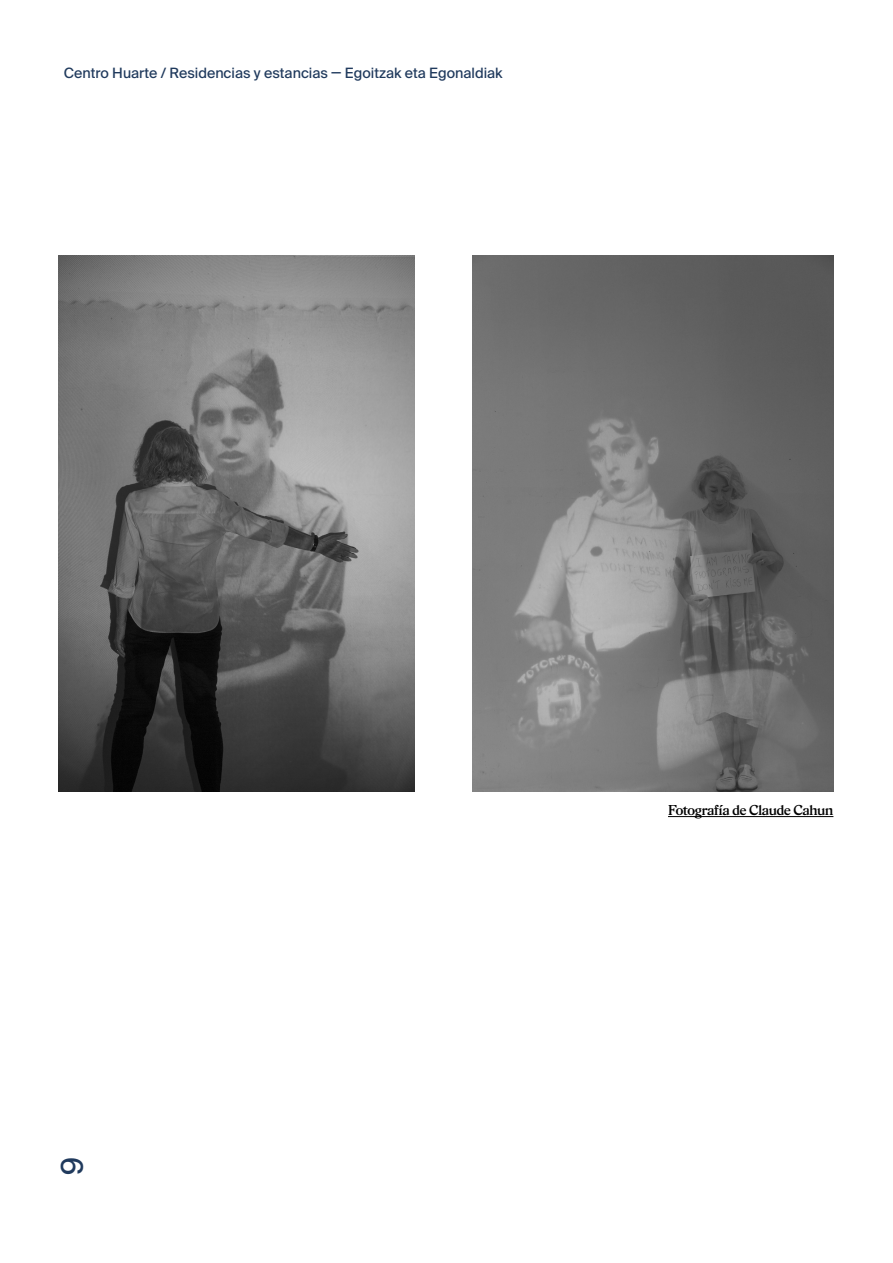
<style>
.page{position:relative;width:893px;height:1263px;background:#fff}
.page>*{position:absolute;margin:0;border:0;box-sizing:border-box;transform-origin:0 0}
.t1{font:30px "Suisse Intl";color:#203a5d}
.t2{font:14.25px "Suisse Intl";color:#203a5d}
.t3{font:14.25px "Gza Seminegra";letter-spacing:-.04em;color:#000}
</style>
<div class="page">
<img style="left:59px;top:255px;width:356px;height:537px">
<img style="left:472px;top:255px;width:361px;height:537px">
<hr style="left:668px;top:816px;width:165px;height:1px;background:#000">
<p class="t2" style="left:64px;top:65px;width:440px">Centro Huarte / Residencias y estancias — Egoitzak eta Egonaldiak</p>
<h1 class="t1" style="left:89px;top:1157px;width:20px;rotate:90deg">6</h1>
<p class="t3" style="left:668px;top:801px;width:167px">Fotografía de Claude Cahun</p>
</div>
